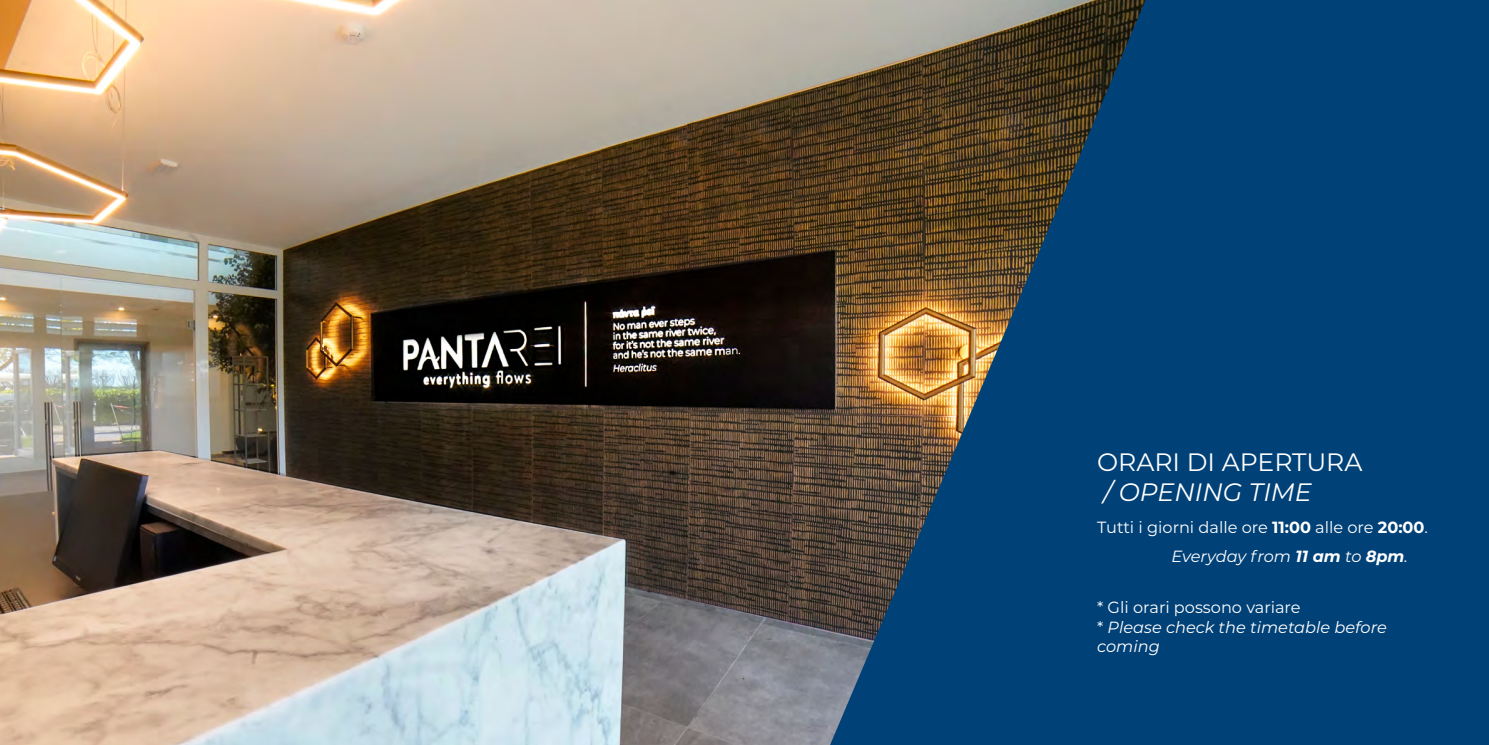
<style>
.page{position:relative;width:1489px;height:745px;background:#fff}
.page>*{position:absolute;margin:0;border:0;box-sizing:border-box;transform-origin:0 0}
.t1{font:25.12px "Montserrat";color:#fff}
.t2{font:italic 25.12px "Montserrat";color:#fff}
.t3{font:16.12px/29.6px "Montserrat";color:#fff}
.t4{font:italic 16.12px/19.4px "Montserrat";color:#fff}
.s1{font-weight:700}
.s2{font-style:italic}
.s3{font-weight:700;font-style:italic}
.s4{font-style:normal}
</style>
<div class="page">
<div style="left:0;top:0;width:1488px;height:744px;background:#004177"></div>
<img style="left:0;top:0;width:1145px;height:744px">
<h1 class="t1" style="left:1097px;top:444px;width:267px">ORARI DI APERTURA</h1>
<h1 class="t2" style="left:1103px;top:474px;width:210px">/ OPENING TIME</h1>
<p class="t3" style="left:1171px;top:511px;width:258px;text-indent:-74px">Tutti i giorni dalle ore <span class="s1">11:00</span> alle ore <span class="s1">20:00</span>.<br><span class="s2">Everyday from</span> <span class="s3">11 am</span> <span class="s2">to</span> <span class="s3">8pm</span><span class="s2">.</span></p>
<p class="t4" style="left:1097px;top:597px;width:291px"><span class="s4">* Gli orari possono variare<br>*</span> Please check the timetable before coming</p>
</div>
